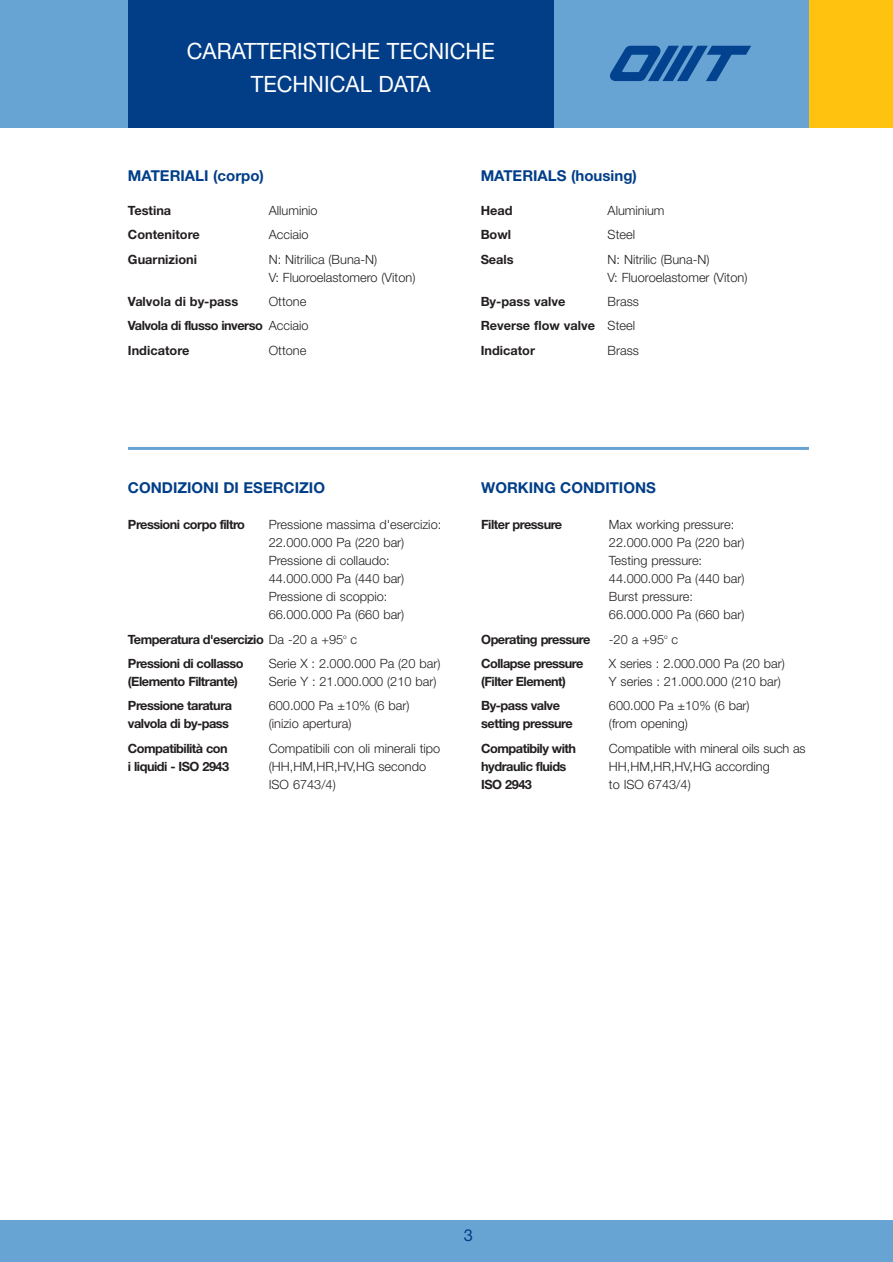
<style>
.page{position:relative;width:893px;height:1262px;background:#fff}
.page>*{position:absolute;margin:0;border:0;box-sizing:border-box;transform-origin:0 0}
.t1{font:30px "Helvetica Neue";color:#fff}
.t2{font:22.5px/32.7px "Helvetica Neue";color:#fff;text-align:center}
.t3{font:16.5px "Helvetica Neue";color:#fff}
.t4{font:16.5px "Helvetica Neue";color:#023e88}
.t5{font:700 15px "Helvetica Neue";color:#023e88}
.t6{font:300 12.75px/18px "Helvetica Neue";color:#231f20}
.t7{font:700 12.75px/24.5px "Helvetica Neue";letter-spacing:-.04em;color:#231f20}
.t8{font:700 12.75px/24.5px "Helvetica Neue";color:#231f20}
.s1{font-weight:300}
</style>
<div class="page">
<div style="left:0;top:0;width:892px;height:128px;background:#68a4d3"></div>
<svg style="left:610px;top:46px;width:141px;height:35px"></svg>
<div style="left:128px;top:0;width:425px;height:128px;background:#023e88"></div>
<div style="left:808px;top:0;width:84px;height:128px;background:#ffc20e"></div>
<div style="left:0;top:1221px;width:892px;height:41px;background:#68a4d3"></div>
<hr style="left:128px;top:447px;width:680px;height:3px;background:#68a4d3">
<h2 class="t2" style="left:187px;top:37px;width:309px">CARATTERISTICHE TECNICHE<br>TECHNICAL DATA</h2>
<p class="t3" style="left:224px;top:53px;width:235px">DIRECT POPPET TYPE RELIEF</p>
<h1 class="t1" style="left:299px;top:86px;width:84px">VS-30</h1>
<p class="t5" style="left:128px;top:170px;width:137px">MATERIALI (corpo)</p>
<p class="t8" style="left:128px;top:199px;width:73px">Testina<br>Contenitore<br>Guarnizioni</p>
<p class="t7" style="left:128px;top:290px;width:136px">Valvola di by-pass<br>Valvola di flusso inverso<br>Indicatore</p>
<p class="t6" style="left:269px;top:199px;width:110px;line-height:24.5px">Alluminio<br>Acciaio<br>N: Nitrilica (Buna-N)</p>
<p class="t6" style="left:269px;top:266px;width:148px;line-height:24.5px">V: Fluoroelastomero (Viton)<br>Ottone<br>Acciaio<br>Ottone</p>
<p class="t5" style="left:480px;top:170px;width:158px">MATERIALS (housing)</p>
<p class="t8" style="left:480px;top:199px;width:35px">Head<br>Bowl<br>Seals</p>
<p class="t8" style="left:480px;top:290px;width:116px">By-pass valve<br>Reverse flow valve<br>Indicator</p>
<p class="t6" style="left:607px;top:199px;width:103px;line-height:24.5px">Aluminium<br>Steel<br>N: Nitrilic (Buna-N)</p>
<p class="t6" style="left:607px;top:266px;width:141px;line-height:24.5px">V: Fluoroelastomer (Viton)<br>Brass<br>Steel<br>Brass</p>
<p class="t5" style="left:128px;top:482px;width:198px">CONDIZIONI DI ESERCIZIO</p>
<p class="t7" style="left:128px;top:514px;width:119px">Pressioni corpo filtro</p>
<p class="t6" style="left:269px;top:517px;width:174px">Pressione massima d'esercizio:<br>22.000.000 Pa (220 bar)<br>Pressione di collaudo:<br>44.000.000 Pa (440 bar)<br>Pressione di scoppio:<br>66.000.000 Pa (660 bar)</p>
<p class="t6" style="left:269px;top:656px;width:173px">Serie X : 2.000.000 Pa (20 bar)<br>Serie Y : 21.000.000 (210 bar)</p>
<p class="t6" style="left:269px;top:698px;width:142px">600.000 Pa ±10% (6 bar) (inizio apertura)</p>
<p class="t6" style="left:269px;top:740px;width:173px">Compatibili con oli minerali tipo (HH,HM,HR,HV,HG secondo<br>ISO 6743/4)</p>
<p class="t7" style="left:128px;top:628px;width:231px">Temperatura d'esercizio <span class="s1">Da -20 a +95</span><sup>o</sup> <span class="s1">c<br></span>Pressioni di collasso</p>
<p class="t7" style="left:128px;top:670px;width:111px">(Elemento Filtrante)<br>Pressione taratura</p>
<p class="t7" style="left:128px;top:713px;width:103px">valvola di by-pass<br>Compatibilità con</p>
<p class="t7" style="left:128px;top:755px;width:103px">i liquidi - ISO 2943</p>
<p class="t5" style="left:481px;top:482px;width:176px">WORKING CONDITIONS</p>
<p class="t7" style="left:481px;top:514px;width:82px">Filter pressure</p>
<p class="t6" style="left:608px;top:517px;width:137px">Max working pressure:<br>22.000.000 Pa (220 bar)<br>Testing pressure:<br>44.000.000 Pa (440 bar)<br>Burst pressure:<br>66.000.000 Pa (660 bar)</p>
<p class="t6" style="left:608px;top:628px;width:177px;line-height:24.3px">-20 a +95<sup>o</sup> c<br>X series : 2.000.000 Pa (20 bar)</p>
<p class="t6" style="left:608px;top:670px;width:173px;line-height:24.5px">Y series : 21.000.000 (210 bar)<br>600.000 Pa ±10% (6 bar)</p>
<p class="t6" style="left:608px;top:713px;width:198px;line-height:24.5px">(from opening)<br>Compatible with mineral oils such as</p>
<p class="t6" style="left:608px;top:758px;width:162px">HH,HM,HR,HV,HG according to ISO 6743/4)</p>
<p class="t7" style="left:481px;top:628px;width:111px">Operating pressure<br>Collapse pressure</p>
<p class="t7" style="left:481px;top:670px;width:86px">(Filter Element)<br>By-pass valve</p>
<p class="t7" style="left:481px;top:713px;width:96px">setting pressure<br>Compatibily with</p>
<p class="t7" style="left:481px;top:758px;width:87px;line-height:18px">hydraulic fluids<br>ISO 2943</p>
<p class="t4" style="left:463px;top:1229px;width:11px">3</p>
</div>
